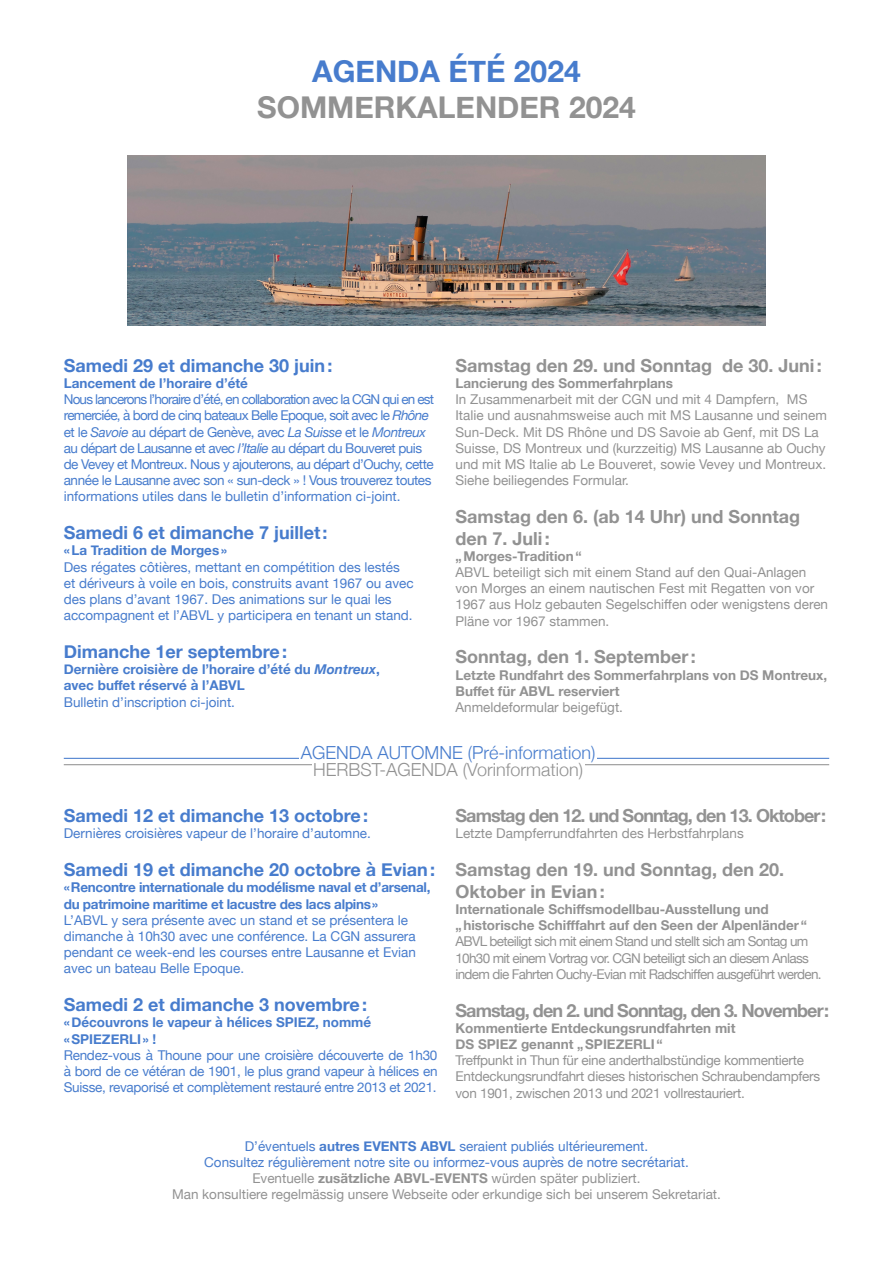
<style>
.page{position:relative;width:893px;height:1263px;background:#fff}
.page>*{position:absolute;margin:0;border:0;box-sizing:border-box;transform-origin:0 0}
.t1{font:700 30px "Helvetica Neue";color:#929292}
.t2{font:700 30px "Helvetica Neue";color:#477ccd}
.t3{font:700 18px "Helvetica Neue";color:#477ccd}
.t4{font:700 18px/21.6px "Helvetica Neue";color:#929292}
.t5{font:700 18px "Helvetica Neue";letter-spacing:-.05em;color:#929292}
.t6{font:300 18px "Helvetica Neue";color:#477ccd}
.t7{font:300 18px "Helvetica Neue";color:#929292}
.t8{font:13.5px/16.2px "Helvetica Neue";color:#477ccd}
.t9{font:13.5px/16.2px "Helvetica Neue";color:#929292}
.t10{font:13.5px/16.2px "Helvetica Neue";letter-spacing:-.04em;color:#477ccd}
.t11{font:700 13.5px/16.2px "Helvetica Neue";color:#929292}
.t12{font:700 13.5px/16.2px "Helvetica Neue";color:#477ccd}
.t13{font:13.5px/16.2px "Helvetica Neue";letter-spacing:-.05em;color:#929292}
.t14{font:13.5px/16.2px "Helvetica Neue";letter-spacing:-.02em;color:#929292}
.t15{font:700 13.5px/16.2px "Helvetica Neue";letter-spacing:-.02em;color:#477ccd}
.s1{font-style:italic}
.s2{font-weight:700}
.s3{color:#929292}
.s4{font-weight:700;color:#929292}
</style>
<div class="page">
<img style="left:128px;top:156px;width:637px;height:170px">
<hr style="left:64px;top:758px;width:765px;height:1px;background:#477ccd">
<hr style="left:64px;top:764px;width:765px;height:1px;background:#929292">
<div style="left:312px;top:759px;width:272px;height:17px;background:#fff"></div>
<div style="left:299px;top:741px;width:298px;height:18px;background:#fff"></div>
<h1 class="t2" style="left:312px;top:47px;width:270px">AGENDA ÉTÉ 2024</h1>
<h1 class="t1" style="left:257px;top:83px;width:380px">SOMMERKALENDER 2024</h1>
<h2 class="t3" style="left:64px;top:351px;width:270px">Samedi 29 et dimanche 30 juin:</h2>
<p class="t12" style="left:64px;top:375px;width:186px">Lancement de l’horaire d’été</p>
<p class="t10" style="left:64px;top:392px;width:372px">Nous lancerons l’horaire d’été, en collaboration avec la CGN qui en est remerciée, à bord de cinq bateaux Belle Epoque, soit avec le <span class="s1">Rhône </span>et le <span class="s1">Savoie</span> au départ de Genève, avec <span class="s1">La Suisse</span> et le <span class="s1">Montreux </span>au départ de Lausanne et avec <span class="s1">l’Italie</span> au départ du Bouveret puis de Vevey et Montreux. Nous y ajouterons, au départ d’Ouchy, cette année le Lausanne avec son « sun-deck » ! Vous trouverez toutes informations utiles dans le bulletin d’information ci-joint.</p>
<h2 class="t3" style="left:64px;top:519px;width:265px">Samedi 6 et dimanche 7 juillet:</h2>
<p class="t12" style="left:64px;top:543px;width:165px">«La Tradition de Morges»</p>
<p class="t8" style="left:64px;top:559px;width:351px">Des régates côtières, mettant en compétition des lestés et dériveurs à voile en bois, construits avant 1967 ou avec des plans d’avant 1967. Des animations sur le quai les accompagnent et l’ABVL y participera en tenant un stand.</p>
<h2 class="t3" style="left:64px;top:637px;width:225px">Dimanche 1er septembre:</h2>
<p class="t12" style="left:64px;top:662px;width:317px">Dernière croisière de l’horaire d’été du <span class="s1">Montreux</span>, avec buffet réservé à l’ABVL</p>
<p class="t8" style="left:64px;top:694px;width:173px">Bulletin d’inscription ci-joint.</p>
<h2 class="t4" style="left:455px;top:355px;width:368px">Samstag den 29. und Sonntag de 30. Juni:</h2>
<p class="t11" style="left:455px;top:375px;width:219px">Lancierung des Sommerfahrplans</p>
<p class="t9" style="left:455px;top:392px;width:373px">In Zusammenarbeit mit der CGN und mit 4 Dampfern, MS Italie und ausnahmsweise auch mit MS Lausanne und seinem Sun-Deck. Mit DS Rhône und DS Savoie ab Genf, mit DS La Suisse, DS Montreux und (kurzzeitig) MS Lausanne ab Ouchy und mit MS Italie ab Le Bouveret, sowie Vevey und Montreux.<br>Siehe beiliegendes Formular.</p>
<h2 class="t4" style="left:455px;top:506px;width:346px">Samstag den 6. (ab 14 Uhr) und Sonntag den 7. Juli:</h2>
<p class="t11" style="left:455px;top:548px;width:128px">„Morges-Tradition“</p>
<p class="t9" style="left:455px;top:565px;width:374px">ABVL beteiligt sich mit einem Stand auf den Quai-Anlagen von Morges an einem nautischen Fest mit Regatten von vor 1967 aus Holz gebauten Segelschiffen oder wenigstens deren Pläne vor 1967 stammen.</p>
<h2 class="t4" style="left:455px;top:647px;width:242px">Sonntag, den 1. September:</h2>
<p class="t11" style="left:455px;top:667px;width:373px">Letzte Rundfahrt des Sommerfahrplans von DS Montreux,<br>Buffet für ABVL reserviert</p>
<p class="t9" style="left:455px;top:700px;width:169px">Anmeldeformular beigefügt.</p>
<h2 class="t6" style="left:301px;top:738px;width:296px">AGENDA AUTOMNE (Pré-information)</h2>
<h2 class="t7" style="left:313px;top:755px;width:271px">HERBST-AGENDA (Vorinformation)</h2>
<h2 class="t3" style="left:64px;top:802px;width:306px">Samedi 12 et dimanche 13 octobre:</h2>
<p class="t8" style="left:64px;top:826px;width:309px">Dernières croisières vapeur de l’horaire d’automne.</p>
<h2 class="t3" style="left:64px;top:856px;width:373px">Samedi 19 et dimanche 20 octobre à Evian:</h2>
<p class="t15" style="left:64px;top:880px;width:368px">«Rencontre internationale du modélisme naval et d’arsenal, du patrimoine maritime et lacustre des lacs alpins»</p>
<p class="t8" style="left:64px;top:913px;width:354px">L’ABVL y sera présente avec un stand et se présentera le dimanche à 10h30 avec une conférence. La CGN assurera pendant ce week-end les courses entre Lausanne et Evian avec un bateau Belle Epoque.</p>
<h2 class="t3" style="left:64px;top:991px;width:305px">Samedi 2 et dimanche 3 novembre:</h2>
<p class="t12" style="left:64px;top:1015px;width:309px">«Découvrons le vapeur à hélices SPIEZ, nommé «SPIEZERLI » !</p>
<p class="t8" style="left:64px;top:1048px;width:375px;text-align:justify">Rendez-vous à Thoune pour une croisière découverte de 1h30 à bord de ce vétéran de 1901, le plus grand vapeur à hélices en Suisse, revaporisé et complètement restauré entre 2013 et 2021.</p>
<h2 class="t5" style="left:455px;top:802px;width:372px">Samstag den 12. und Sonntag, den 13. Oktober:</h2>
<p class="t9" style="left:455px;top:826px;width:290px">Letzte Dampferrundfahrten des Herbstfahrplans</p>
<h2 class="t4" style="left:455px;top:859px;width:330px">Samstag den 19. und Sonntag, den 20.<br>Oktober in Evian:</h2>
<p class="t11" style="left:455px;top:901px;width:353px">Internationale Schiffsmodellbau-Ausstellung und „historische Schifffahrt auf den Seen der Alpenländer “</p>
<p class="t13" style="left:455px;top:934px;width:368px">ABVL beteiligt sich mit einem Stand und stellt sich am Sontag um<br>10h30 mit einem Vortrag vor. CGN beteiligt sich an diesem Anlass indem die Fahrten Ouchy-Evian mit Radschiffen ausgeführt werden.</p>
<h2 class="t5" style="left:455px;top:996px;width:375px">Samstag, den 2. und Sonntag, den 3. November:</h2>
<p class="t11" style="left:455px;top:1020px;width:281px">Kommentierte Entdeckungsrundfahrten mit<br>DS SPIEZ genannt „SPIEZERLI “</p>
<p class="t14" style="left:455px;top:1053px;width:366px">Treffpunkt in Thun für eine anderthalbstündige kommentierte<br>Entdeckungsrundfahrt dieses historischen Schraubendampfers von 1901, zwischen 2013 und 2021 vollrestauriert.</p>
<p class="t8" style="left:172px;top:1138px;width:550px;text-align:center">D’éventuels <span class="s2">autres EVENTS ABVL</span> seraient publiés ultérieurement.<br>Consultez régulièrement notre site ou informez-vous auprès de notre secrétariat.<br><span class="s3">Eventuelle</span> <span class="s4">zusätzliche ABVL-EVENTS</span> <span class="s3">würden später publiziert.<br>Man konsultiere regelmässig unsere Webseite oder erkundige sich bei unserem Sekretariat.</span></p>
</div>
